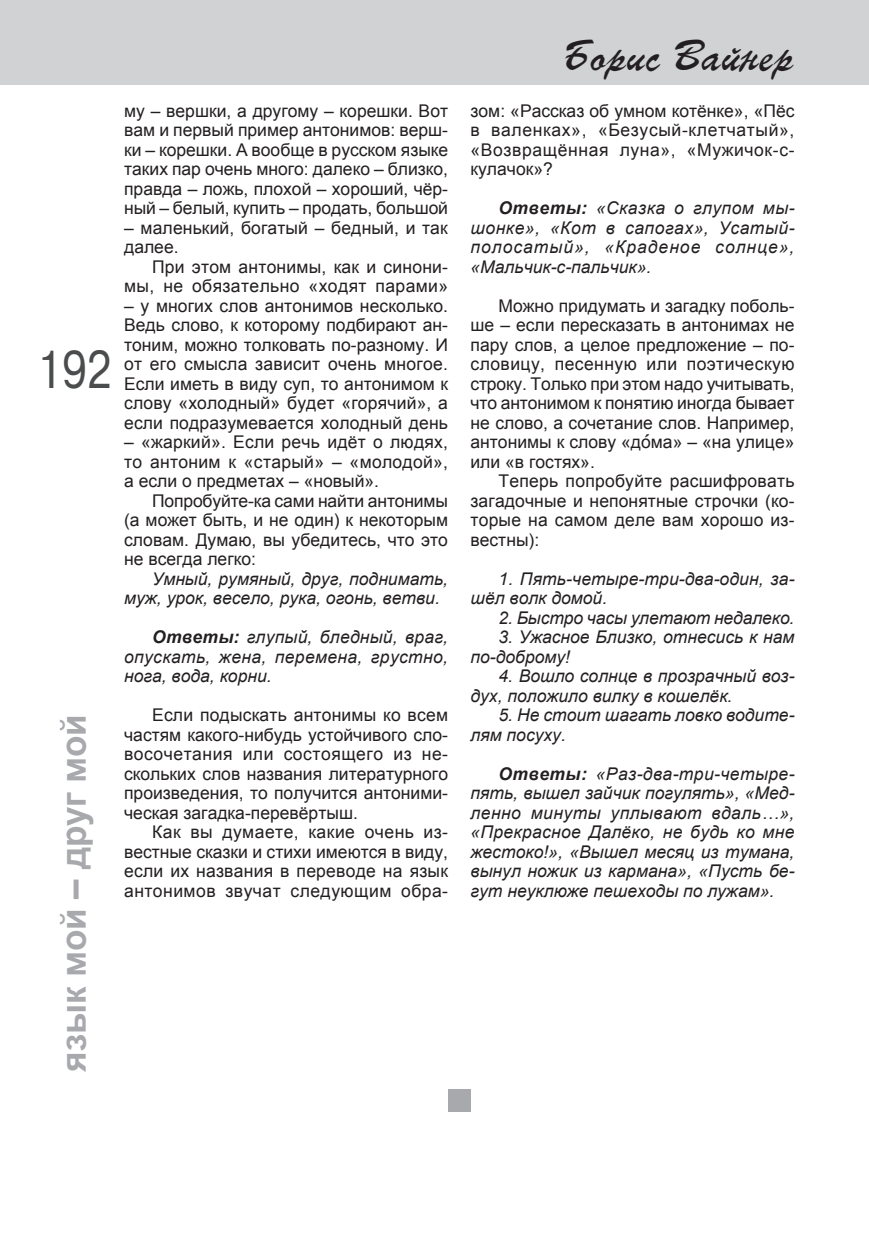
<style>
.page{position:relative;width:869px;height:1241px;background:#fff}
.page>*{position:absolute;margin:0;border:0;box-sizing:border-box;transform-origin:0 0}
.t1{font:49px "TT Arial";color:#4b4c4d;scale:.8 1}
.t2{font:42px "TT Parsec";color:#231f20}
.t3{font:700 35px "Arial";color:#a8a9ad}
.t4{font:17.5px/19.4px "Arial";letter-spacing:.005em;color:#231f20;text-align:justify}
.t5{font:italic 17.5px/19.4px "Arial";color:#231f20}
.s1{font-weight:700}
.s2{font-family:"TT School"}
</style>
<div class="page">
<div style="left:448px;top:1089px;width:22px;height:22px;background:#a8a9ad"></div>
<div style="left:0;top:0;width:868px;height:84px;background:#d1d2d4"></div>
<h1 class="t1" style="left:37px;top:342px;width:94px">192</h1>
<h3 class="t3" style="left:54px;top:1071px;width:359px;rotate:-90deg">язык мой – друг мой</h3>
<p class="t4" style="left:124px;top:101px;width:325px">му – вершки, а другому – корешки. Вот вам и первый пример антонимов: верш&shy;ки – корешки. А вообще в русском языке таких пар очень много: далеко – близко, правда – ложь, плохой – хороший, чёр&shy;ный – белый, купить – продать, большой</p>
<p class="t4" style="left:124px;top:218px;width:325px">– маленький, богатый – бедный, и так далее.</p>
<p class="t4" style="left:124px;top:257px;width:325px;text-align:right">При этом антонимы, как и синони&shy;мы, не обязательно «ходят парами»</p>
<p class="t4" style="left:124px;top:296px;width:325px">– у многих слов антонимов несколько.<br>Ведь слово, к которому подбирают ан&shy;тоним, можно толковать по-разному. И от его смысла зависит очень многое.<br>Если иметь в виду суп, то антонимом к слову «холодный» будет «горячий», а если подразумевается холодный день</p>
<p class="t4" style="left:124px;top:432px;width:325px">– «жаркий». Если речь идёт о людях, то антоним к «старый» – «молодой», а если о предметах – «новый».</p>
<p class="t4" style="left:124px;top:491px;width:325px;text-indent:28px">Попробуйте-ка сами найти антонимы (а может быть, и не один) к некоторым словам. Думаю, вы убедитесь, что это не всегда легко:</p>
<p class="t5" style="left:124px;top:569px;width:325px;text-indent:28px">Умный, румяный, друг, поднимать, муж, урок, весело, рука, огонь, ветви.</p>
<p class="t5" style="left:124px;top:627px;width:325px;text-align:justify;text-indent:28px"><span class="s1">Ответы:</span> глупый, бледный, враг, опускать, жена, перемена, грустно, нога, вода, корни.</p>
<p class="t4" style="left:124px;top:705px;width:325px;text-indent:28px">Если подыскать антонимы ко всем частям какого-нибудь устойчивого сло&shy;восочетания или состоящего из не&shy;скольких слов названия литературного произведения, то получится антоними&shy;ческая загадка-перевёртыш.</p>
<p class="t4" style="left:124px;top:822px;width:325px;text-indent:28px">Как вы думаете, какие очень из&shy;вестные сказки и стихи имеются в виду, если их названия в переводе на язык антонимов звучат следующим обра-</p>
<h2 class="t2" style="left:560px;top:32px;width:235px">Борис Вайнер</h2>
<p class="t4" style="left:470px;top:101px;width:325px">зом: «Рассказ об умном котёнке», «Пёс в валенках», «Безусый-клетчатый», «Возвращённая луна», «Мужичок-с&shy;кулачок»?</p>
<p class="t5" style="left:470px;top:199px;width:325px;text-align:justify;text-indent:28px"><span class="s1">Ответы:</span> «Сказка о глупом мы&shy;шонке», «Кот в сапогах», Усатый&shy;полосатый», «Краденое солнце», «Мальчик-с-пальчик».</p>
<p class="t4" style="left:470px;top:296px;width:325px;text-indent:28px">Можно придумать и загадку поболь&shy;ше – если пересказать в антонимах не пару слов, а целое предложение – по&shy;словицу, песенную или поэтическую строку. Только при этом надо учитывать, что антонимом к понятию иногда бывает не слово, а сочетание слов. Например, антонимы к слову «до<span class="s2">`</span>ма» – «на улице» или «в гостях».</p>
<p class="t4" style="left:470px;top:471px;width:325px;text-indent:28px">Теперь попробуйте расшифровать загадочные и непонятные строчки (ко&shy;торые на самом деле вам хорошо из&shy;вестны):</p>
<p class="t5" style="left:470px;top:569px;width:325px;text-indent:28px">1. Пять-четыре-три-два-один, за&shy;шёл волк домой.</p>
<p class="t5" style="left:498px;top:608px;width:297px">2. Быстро часы улетают недалеко.</p>
<p class="t5" style="left:470px;top:627px;width:325px;text-indent:28px">3. Ужасное Близко, отнесись к нам по-доброму!</p>
<p class="t5" style="left:470px;top:666px;width:325px;text-indent:28px">4. Вошло солнце в прозрачный воз&shy;дух, положило вилку в кошелёк.</p>
<p class="t5" style="left:470px;top:705px;width:325px;text-indent:28px">5. Не стоит шагать ловко водите&shy;лям посуху.</p>
<p class="t5" style="left:470px;top:763px;width:325px;text-align:justify;text-indent:28px"><span class="s1">Ответы:</span> «Раз-два-три-четыре&shy;пять, вышел зайчик погулять», «Мед&shy;ленно минуты уплывают вдаль…», «Прекрасное Далёко, не будь ко мне жестоко!», «Вышел месяц из тумана, вынул ножик из кармана», «Пусть бе&shy;гут неуклюже пешеходы по лужам».</p>
</div>
